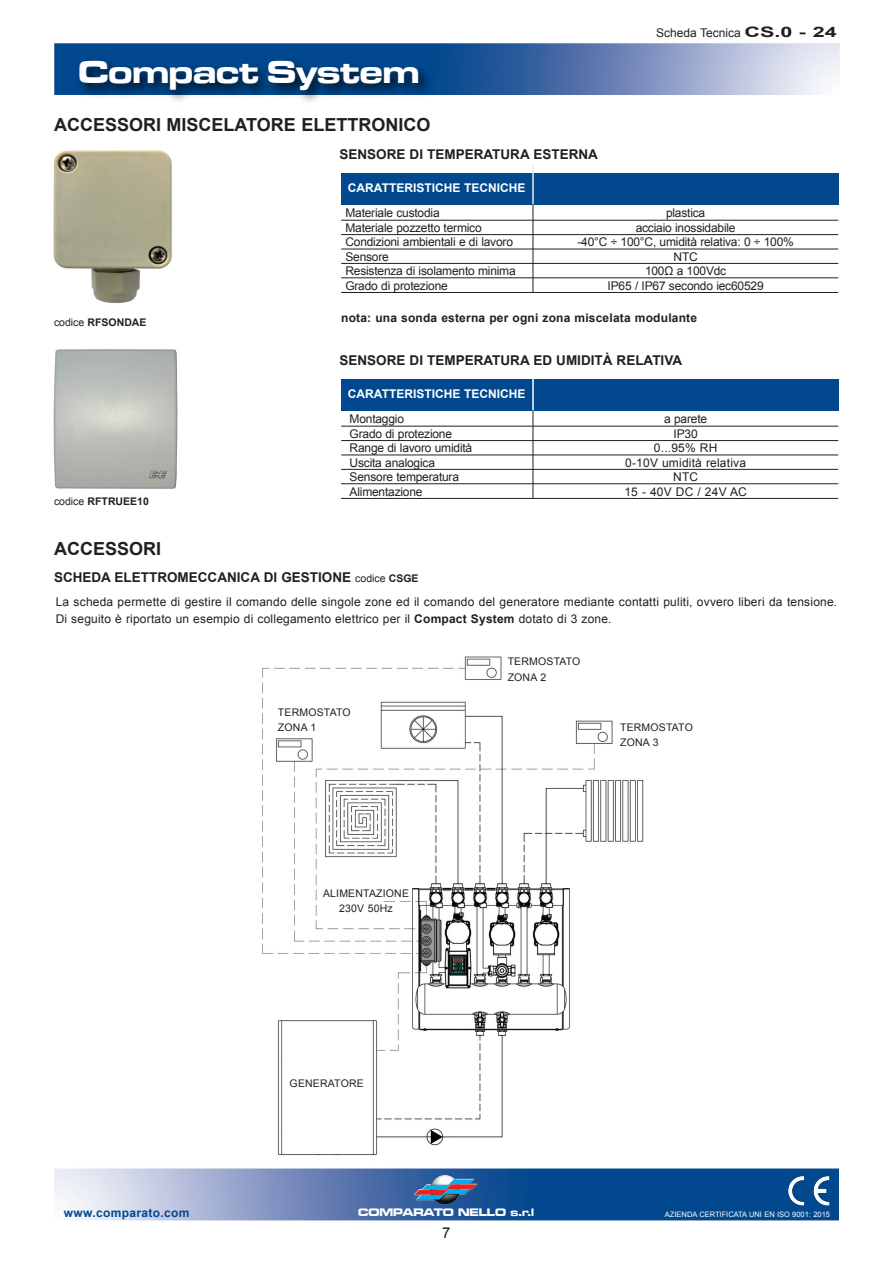
<style>
.page{position:relative;width:893px;height:1263px;background:#fff}
.page>*{position:absolute;margin:0;border:0;box-sizing:border-box;transform-origin:0 0}
.t1{font:33px "Microgramma D Bold Exte";color:#fff}
.t2{font:700 18px "Arial";color:#231f20}
.t3{font:15px "Arial";color:#231f20}
.t4{font:700 13.5px "Arial";color:#231f20}
.t5{font:12px "Arial";letter-spacing:-.015em;color:#231f20}
.t6{font:12px/16.5px "Arial";letter-spacing:.015em;color:#231f20}
.t7{font:700 12px "Arial";letter-spacing:.015em;color:#231f20}
.t8{font:700 12px "Arial";color:#fff}
.t9{font:700 12px "Arial";letter-spacing:.03em;color:#01488f}
.t10{font:11.25px "Microgramma D Bold Exte";color:#fff}
.t11{font:10.5px "Arial";letter-spacing:.015em;color:#231f20}
.t12{font:700 10.5px "Arial";color:#231f20}
.t13{font:7.5px "Arial";color:#fff}
.s1{font-weight:700;font-size:14.4px}
.s2{font-weight:400}
.s3{font-weight:400;font-size:10.5px}
.s4{font-size:10.5px}
.s5{font-weight:700}
</style>
<div class="page">
<img style="left:54px;top:1168px;width:785px;height:53px">
<img style="left:414px;top:1175px;width:63px;height:29px">
<img style="left:813px;top:1176px;width:16px;height:23px">
<img style="left:262px;top:656px;width:382px;height:500px">
<img style="left:53px;top:349px;width:125px;height:140px">
<img style="left:53px;top:150px;width:119px;height:153px">
<hr style="left:533px;top:204px;width:1px;height:88px;background:#231f20">
<hr style="left:341px;top:220px;width:497px;height:1px;background:#231f20">
<hr style="left:341px;top:234px;width:497px;height:1px;background:#231f20">
<hr style="left:341px;top:249px;width:497px;height:1px;background:#231f20">
<hr style="left:341px;top:263px;width:497px;height:1px;background:#231f20">
<hr style="left:341px;top:278px;width:497px;height:1px;background:#231f20">
<hr style="left:341px;top:292px;width:497px;height:1px;background:#231f20">
<div style="left:341px;top:173px;width:497px;height:31px;background:#01488f"></div>
<hr style="left:532px;top:166px;width:2px;height:38px;background:#e6efdb">
<img style="left:54px;top:43px;width:786px;height:52px">
<img style="left:69px;top:47px;width:622px;height:55px">
<hr style="left:533px;top:410px;width:1px;height:88px;background:#231f20">
<hr style="left:341px;top:426px;width:497px;height:1px;background:#231f20">
<hr style="left:341px;top:440px;width:497px;height:1px;background:#231f20">
<hr style="left:341px;top:455px;width:497px;height:1px;background:#231f20">
<hr style="left:341px;top:469px;width:497px;height:1px;background:#231f20">
<hr style="left:341px;top:483px;width:497px;height:1px;background:#231f20">
<hr style="left:341px;top:498px;width:497px;height:1px;background:#231f20">
<div style="left:341px;top:379px;width:497px;height:31px;background:#01488f"></div>
<hr style="left:532px;top:371px;width:2px;height:39px;background:#fff">
<p class="t1" style="left:78px;top:53px;width:342px">Compact System</p>
<p class="t2" style="left:54px;top:115px;width:378px">ACCESSORI MISCELATORE ELETTRONICO</p>
<p class="t4" style="left:339px;top:147px;width:260px">SENSORE DI TEMPERATURA ESTERNA</p>
<p class="t8" style="left:348px;top:181px;width:179px">CARATTERISTICHE TECNICHE</p>
<p class="t5" style="left:656px;top:26px;width:182px">Scheda Tecnica <span class="s1">CS.0 - 24</span></p>
<p class="t12" style="left:54px;top:317px;width:94px"><span class="s2">codice</span> RFSONDAE</p>
<p class="t12" style="left:54px;top:496px;width:96px"><span class="s2">codice</span> RFTRUEE10</p>
<p class="t2" style="left:54px;top:539px;width:109px">ACCESSORI</p>
<p class="t5" style="left:345px;top:207px;width:96px">Materiale custodia</p>
<p class="t5" style="left:666px;top:207px;width:41px">plastica</p>
<p class="t5" style="left:345px;top:221px;width:138px">Materiale pozzetto termico</p>
<p class="t5" style="left:636px;top:221px;width:101px">acciaio inossidabile</p>
<p class="t5" style="left:345px;top:235px;width:169px">Condizioni ambientali e di lavoro</p>
<p class="t5" style="left:577px;top:235px;width:218px">-40°C ÷ 100°C, umidità relativa: 0 ÷ 100%</p>
<p class="t5" style="left:345px;top:250px;width:45px">Sensore</p>
<p class="t5" style="left:673px;top:250px;width:26px">NTC</p>
<p class="t5" style="left:345px;top:264px;width:172px">Resistenza di isolamento minima</p>
<p class="t5" style="left:645px;top:264px;width:83px">100Ω a 100Vdc</p>
<p class="t5" style="left:345px;top:279px;width:104px">Grado di protezione</p>
<p class="t5" style="left:608px;top:279px;width:158px">IP65 / IP67 secondo iec60529</p>
<p class="t7" style="left:341px;top:311px;width:357px">nota: una sonda esterna per ogni zona miscelata modulante</p>
<p class="t4" style="left:339px;top:353px;width:344px">SENSORE DI TEMPERATURA ED UMIDITÀ RELATIVA</p>
<p class="t8" style="left:348px;top:387px;width:179px">CARATTERISTICHE TECNICHE</p>
<p class="t5" style="left:350px;top:413px;width:56px">Montaggio</p>
<p class="t5" style="left:664px;top:413px;width:44px">a parete</p>
<p class="t5" style="left:350px;top:427px;width:104px">Grado di protezione</p>
<p class="t5" style="left:674px;top:427px;width:26px">IP30</p>
<p class="t5" style="left:350px;top:441px;width:124px">Range di lavoro umidità</p>
<p class="t5" style="left:654px;top:441px;width:65px">0...95% RH</p>
<p class="t5" style="left:350px;top:456px;width:87px">Uscita analogica</p>
<p class="t6" style="left:625px;top:454px;width:122px">0-10V umidità relativa</p>
<p class="t5" style="left:350px;top:470px;width:111px">Sensore temperatura</p>
<p class="t5" style="left:673px;top:470px;width:27px">NTC</p>
<p class="t5" style="left:350px;top:485px;width:74px">Alimentazione</p>
<p class="t6" style="left:624px;top:483px;width:124px">15 - 40V DC / 24V AC</p>
<p class="t4" style="left:54px;top:569px;width:366px">SCHEDA ELETTROMECCANICA DI GESTIONE <span class="s3">codice</span> <span class="s4">CSGE</span></p>
<p class="t6" style="left:56px;top:594px;width:783px">La scheda permette di gestire il comando delle singole zone ed il comando del generatore mediante contatti puliti, ovvero liberi da tensione.<br>Di seguito è riportato un esempio di collegamento elettrico per il <span class="s5">Compact System</span> dotato di 3 zone.</p>
<p class="t11" style="left:278px;top:707px;width:74px">TERMOSTATO</p>
<p class="t11" style="left:278px;top:722px;width:40px">ZONA 1</p>
<p class="t11" style="left:323px;top:888px;width:87px">ALIMENTAZIONE</p>
<p class="t11" style="left:339px;top:903px;width:55px">230V 50Hz</p>
<p class="t11" style="left:290px;top:1077px;width:76px">GENERATORE</p>
<p class="t11" style="left:508px;top:656px;width:74px">TERMOSTATO</p>
<p class="t11" style="left:508px;top:671px;width:40px">ZONA 2</p>
<p class="t11" style="left:620px;top:721px;width:74px">TERMOSTATO</p>
<p class="t11" style="left:620px;top:736px;width:40px">ZONA 3</p>
<p class="t9" style="left:64px;top:1206px;width:127px">www.comparato.com</p>
<p class="t10" style="left:358px;top:1206px;width:178px">COMPARATO NELLO s.r.l</p>
<p class="t13" style="left:665px;top:1210px;width:167px">AZIENDA CERTIFICATA UNI EN ISO 9001: 2015</p>
<p class="t3" style="left:442px;top:1224px;width:10px">7</p>
</div>
